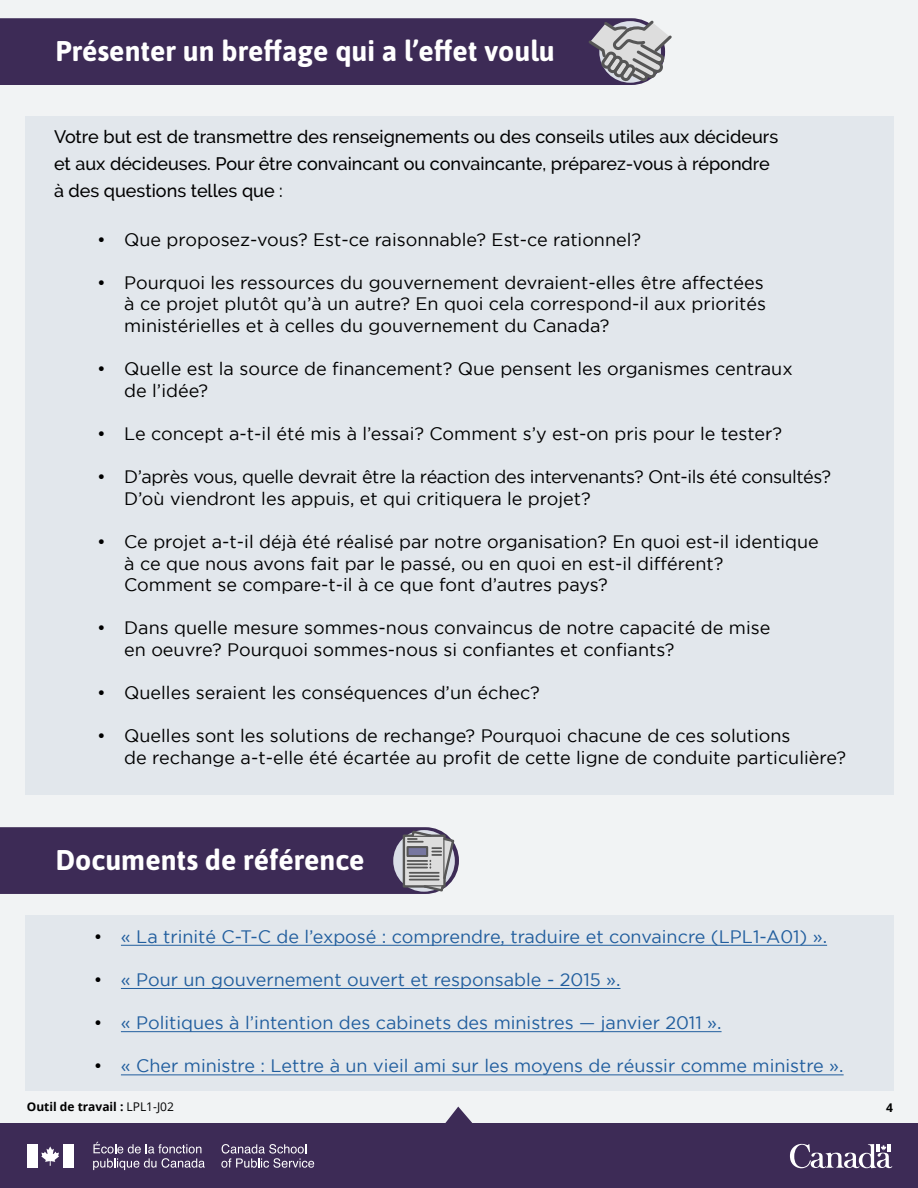
<style>
.page{position:relative;width:918px;height:1188px;background:#f1f3f4}
.page>*{position:absolute;margin:0;border:0;box-sizing:border-box;transform-origin:0 0}
.subtitle{font:700 28.5px "Asap";color:#fff}
.Paragraph_Style_1{font:18px/21.6px "Gotham";color:#000}
.Paragraph_Style_1-2{font:18px "Gotham";color:#215e9e}
.Paragraph_Style_1-3{font:500 18px/27px "Raleway";color:#000}
.Paragraph_Style_1-4{font:18px/21.6px "Gotham";letter-spacing:-.025em;color:#000}
.t1{font:700 12px "Open Sans";color:#000}
.s1{color:#000}
.s2{font-weight:400}
</style>
<div class="page">
<div style="left:0;top:1124px;width:918px;height:64px;background:#3d2b56"></div>
<svg style="left:790px;top:1144px;width:102px;height:24px"></svg>
<svg style="left:221px;top:1144px;width:93px;height:24px"></svg>
<div style="left:27px;top:1144px;width:11px;height:24px;background:#fff"></div>
<svg style="left:41px;top:1146px;width:18px;height:20px"></svg>
<div style="left:63px;top:1144px;width:11px;height:24px;background:#fff"></div>
<svg style="left:93px;top:1142px;width:112px;height:28px"></svg>
<svg style="left:445px;top:1107px;width:28px;height:17px"></svg>
<div style="left:25px;top:116px;width:868px;height:679px;background:#e2e7ec"></div>
<div style="left:0;top:18px;width:648px;height:67px;background:#3d2b56"></div>
<svg style="left:588px;top:20px;width:84px;height:61px;background:#a09da5"></svg>
<div style="left:25px;top:915px;width:868px;height:175px;background:#e2e7ec"></div>
<hr style="left:121px;top:945px;width:706px;height:1px;background:#215e9e">
<hr style="left:121px;top:988px;width:500px;height:1px;background:#215e9e">
<hr style="left:121px;top:1031px;width:601px;height:1px;background:#215e9e">
<hr style="left:121px;top:1075px;width:723px;height:1px;background:#215e9e">
<svg style="left:0;top:827px;width:459px;height:67px;background:#4b3b61"></svg>
<p class="subtitle" style="left:56px;top:31px;width:501px">Présenter un breffage qui a l’effet voulu</p>
<p class="Paragraph_Style_1-3" style="left:54px;top:124px;width:726px">Votre but est de transmettre des renseignements ou des conseils utiles aux décideurs et aux décideuses. Pour être convaincant ou convaincante, préparez-vous à répondre à des questions telles que :</p>
<p class="Paragraph_Style_1" style="left:97px;top:228px;width:546px">• Que proposez-vous? Est-ce raisonnable? Est-ce rationnel?</p>
<p class="Paragraph_Style_1" style="left:124px;top:271px;width:643px;text-indent:-27px">• Pourquoi les ressources du gouvernement devraient-elles être affectées à ce projet plutôt qu’à un autre? En quoi cela correspond-il aux priorités ministérielles et à celles du gouvernement du Canada?</p>
<p class="Paragraph_Style_1" style="left:124px;top:358px;width:670px;text-indent:-27px">• Quelle est la source de financement? Que pensent les organismes centraux de l’idée?</p>
<p class="Paragraph_Style_1" style="left:97px;top:423px;width:686px">• Le concept a-t-il été mis à l’essai? Comment s’y est-on pris pour le tester?</p>
<p class="Paragraph_Style_1-4" style="left:124px;top:466px;width:708px;text-indent:-27px">• D’après vous, quelle devrait être la réaction des intervenants? Ont-ils été consultés?<br>D’où viendront les appuis, et qui critiquera le projet?</p>
<p class="Paragraph_Style_1" style="left:124px;top:531px;width:696px;text-indent:-27px">• Ce projet a-t-il déjà été réalisé par notre organisation? En quoi est-il identique à ce que nous avons fait par le passé, ou en quoi en est-il différent?<br>Comment se compare-t-il à ce que font d’autres pays?</p>
<p class="Paragraph_Style_1" style="left:124px;top:617px;width:648px;text-indent:-27px">• Dans quelle mesure sommes-nous convaincus de notre capacité de mise en oeuvre? Pourquoi sommes-nous si confiantes et confiants?</p>
<p class="Paragraph_Style_1" style="left:97px;top:682px;width:444px">• Quelles seraient les conséquences d’un échec?</p>
<p class="Paragraph_Style_1" style="left:124px;top:725px;width:723px;text-indent:-27px">• Quelles sont les solutions de rechange? Pourquoi chacune de ces solutions<br>de rechange a-t-elle été écartée au profit de cette ligne de conduite particulière?</p>
<p class="subtitle" style="left:56px;top:840px;width:311px">Documents de référence</p>
<p class="Paragraph_Style_1-2" style="left:94px;top:927px;width:735px"><span class="s1">•</span> « La trinité C-T-C de l’exposé : comprendre, traduire et convaincre (LPL1-A01) ».</p>
<p class="Paragraph_Style_1-2" style="left:94px;top:970px;width:528px"><span class="s1">•</span> « Pour un gouvernement ouvert et responsable - 2015 ».</p>
<p class="Paragraph_Style_1-2" style="left:94px;top:1013px;width:629px"><span class="s1">•</span> « Politiques à l’intention des cabinets des ministres — janvier 2011 ».</p>
<p class="Paragraph_Style_1-2" style="left:94px;top:1056px;width:751px"><span class="s1">•</span> « Cher ministre : Lettre à un vieil ami sur les moyens de réussir comme ministre ».</p>
<p class="t1" style="left:27px;top:1098px;width:149px">Outil de travail : <span class="s2">LPL1-J02</span></p>
<p class="t1" style="left:886px;top:1099px;width:8px">4</p>
</div>
